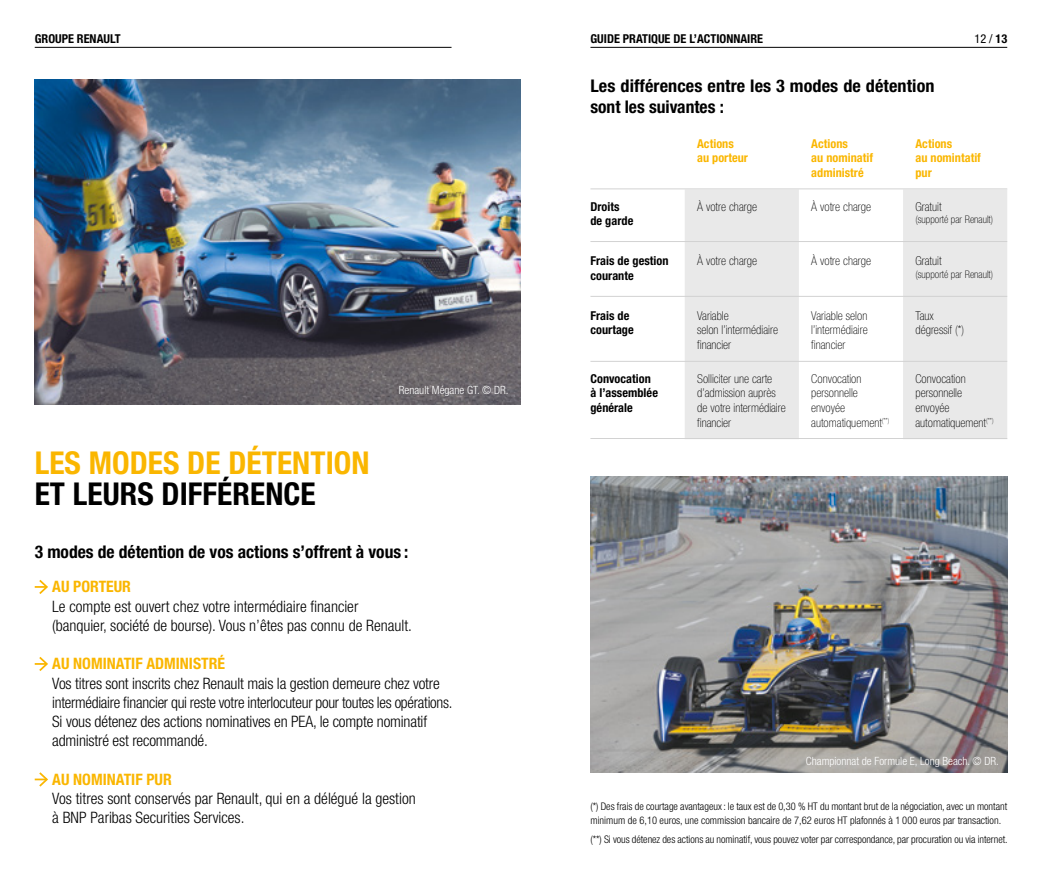
<style>
.page{position:relative;width:1042px;height:893px;background:#fff}
.page>*{position:absolute;margin:0;border:0;box-sizing:border-box;transform-origin:0 0}
.t1{font:700 condensed 31.5px "Helvetica Neue LT Std";letter-spacing:.005em;color:#fab600}
.t2{font:700 condensed 31.5px "Helvetica Neue LT Std";letter-spacing:.005em;color:#000}
.t3{font:700 condensed 17.5px/21px "Helvetica Neue LT Std";color:#000;scale:1.04 1}
.t4{font:700 condensed 17.5px "Helvetica Neue LT Std";color:#000}
.t5{font:300 condensed 15.75px/19.2px "Helvetica Neue LT Std";letter-spacing:-.01em;color:#000}
.t6{font:700 condensed 15.75px "Helvetica Neue LT Std";color:#fab600}
.t7{font:100 condensed 12.25px/14.7px "Helvetica Neue LT Std";letter-spacing:.005em;color:#000}
.t8{font:700 condensed 12.25px/14.7px "Helvetica Neue LT Std";letter-spacing:.005em;color:#000}
.t9{font:700 condensed 12.25px/14.7px "Helvetica Neue LT Std";letter-spacing:.005em;color:#fab600}
.t10{font:condensed 12.25px "Helvetica Neue LT Std";color:#000}
.t11{font:300 condensed 11.38px "Helvetica Neue LT Std";color:#fff}
.t12{font:300 condensed 10.5px/14px "Helvetica Neue LT Std";color:#000}
.t13{font:100 condensed 10.5px "Helvetica Neue LT Std";letter-spacing:.005em;color:#000}
.s1{font-weight:700}
</style>
<div class="page">
<hr style="left:35px;top:47px;width:416px;height:1px;background:#000">
<hr style="left:590px;top:47px;width:417px;height:1px;background:#000">
<svg style="left:35px;top:579px;width:13px;height:15px"></svg>
<svg style="left:35px;top:657px;width:13px;height:14px"></svg>
<svg style="left:35px;top:772px;width:13px;height:15px"></svg>
<svg style="left:685px;top:189px;width:322px;height:249px;fill:#e9e9e9"></svg>
<hr style="left:590px;top:241px;width:417px;height:1px;background:#d2d2d2">
<hr style="left:590px;top:188px;width:417px;height:1px;background:#d2d2d2">
<hr style="left:590px;top:296px;width:417px;height:1px;background:#d2d2d2">
<hr style="left:590px;top:361px;width:417px;height:1px;background:#d2d2d2">
<hr style="left:590px;top:438px;width:417px;height:1px;background:#d2d2d2">
<img style="left:35px;top:79px;width:486px;height:325px">
<img style="left:590px;top:477px;width:417px;height:295px">
<p class="t8" style="left:35px;top:32px;width:87px">GROUPE RENAULT</p>
<p class="t8" style="left:590px;top:32px;width:174px">GUIDE PRATIQUE DE L’ACTIONNAIRE</p>
<p class="t10" style="left:974px;top:32px;width:34px">12 / <span class="s1">13</span></p>
<p class="t3" style="left:590px;top:75px;width:332px">Les différences entre les 3 modes de détention sont les suivantes :</p>
<p class="t9" style="left:697px;top:136px;width:52px">Actions au porteur</p>
<p class="t9" style="left:811px;top:136px;width:63px">Actions<br>au nominatif administré</p>
<p class="t9" style="left:915px;top:136px;width:67px">Actions<br>au nomintatif pur</p>
<p class="t8" style="left:590px;top:199px;width:44px">Droits de garde</p>
<p class="t7" style="left:697px;top:199px;width:61px">À votre charge</p>
<p class="t7" style="left:811px;top:199px;width:61px">À votre charge</p>
<p class="t7" style="left:915px;top:199px;width:28px">Gratuit</p>
<p class="t13" style="left:915px;top:214px;width:79px">(supporté par Renault)</p>
<h1 class="t1" style="left:35px;top:444px;width:336px">LES MODES DE DÉTENTION</h1>
<h1 class="t2" style="left:35px;top:475px;width:282px">ET LEURS DIFFÉRENCE</h1>
<p class="t11" style="left:399px;top:383px;width:111px">Renault Mégane GT. © DR.</p>
<p class="t4" style="left:35px;top:541px;width:375px">3 modes de détention de vos actions s’offrent à vous :</p>
<p class="t6" style="left:52px;top:577px;width:80px">AU PORTEUR</p>
<p class="t5" style="left:52px;top:596px;width:361px">Le compte est ouvert chez votre intermédiaire financier (banquier, société de bourse). Vous n’êtes pas connu de Renault.</p>
<p class="t6" style="left:52px;top:654px;width:174px">AU NOMINATIF ADMINISTRÉ</p>
<p class="t5" style="left:52px;top:673px;width:402px">Vos titres sont inscrits chez Renault mais la gestion demeure chez votre intermédiaire financier qui reste votre interlocuteur pour toutes les opérations.<br>Si vous détenez des actions nominatives en PEA, le compte nominatif administré est recommandé.</p>
<p class="t6" style="left:52px;top:770px;width:121px">AU NOMINATIF PUR</p>
<p class="t5" style="left:52px;top:789px;width:365px">Vos titres sont conservés par Renault, qui en a délégué la gestion à BNP Paribas Securities Services.</p>
<p class="t8" style="left:590px;top:253px;width:80px">Frais de gestion courante</p>
<p class="t7" style="left:697px;top:253px;width:61px">À votre charge</p>
<p class="t7" style="left:811px;top:253px;width:61px">À votre charge</p>
<p class="t7" style="left:915px;top:253px;width:28px">Gratuit</p>
<p class="t13" style="left:915px;top:268px;width:79px">(supporté par Renault)</p>
<p class="t8" style="left:590px;top:308px;width:45px">Frais de courtage</p>
<p class="t7" style="left:697px;top:308px;width:82px">Variable<br>selon l’intermédiaire financier</p>
<p class="t7" style="left:811px;top:308px;width:58px;text-align:justify">Variable selon l’intermédiaire financier</p>
<p class="t7" style="left:915px;top:308px;width:50px">Taux dégressif (*)</p>
<p class="t8" style="left:590px;top:371px;width:69px">Convocation à l’assemblée générale</p>
<p class="t7" style="left:697px;top:371px;width:90px">Solliciter une carte d’admission auprès de votre intermédiaire financier</p>
<p class="t7" style="left:811px;top:371px;width:80px">Convocation personnelle envoyée automatiquement<sup>(**)</sup></p>
<p class="t7" style="left:915px;top:371px;width:80px">Convocation personnelle envoyée automatiquement<sup>(**)</sup></p>
<p class="t11" style="left:806px;top:755px;width:195px">Championnat de Formule E, Long Beach. © DR.</p>
<p class="t12" style="left:590px;top:800px;width:418px">(*) Des frais de courtage avantageux : le taux est de 0,30 % HT du montant brut de la négociation, avec un montant minimum de 6,10 euros, une commission bancaire de 7,62 euros HT plafonnés à 1 000 euros par transaction.</p>
<p class="t12" style="left:590px;top:833px;width:419px">(**) Si vous détenez des actions au nominatif, vous pouvez voter par correspondance, par procuration ou via internet.</p>
</div>
